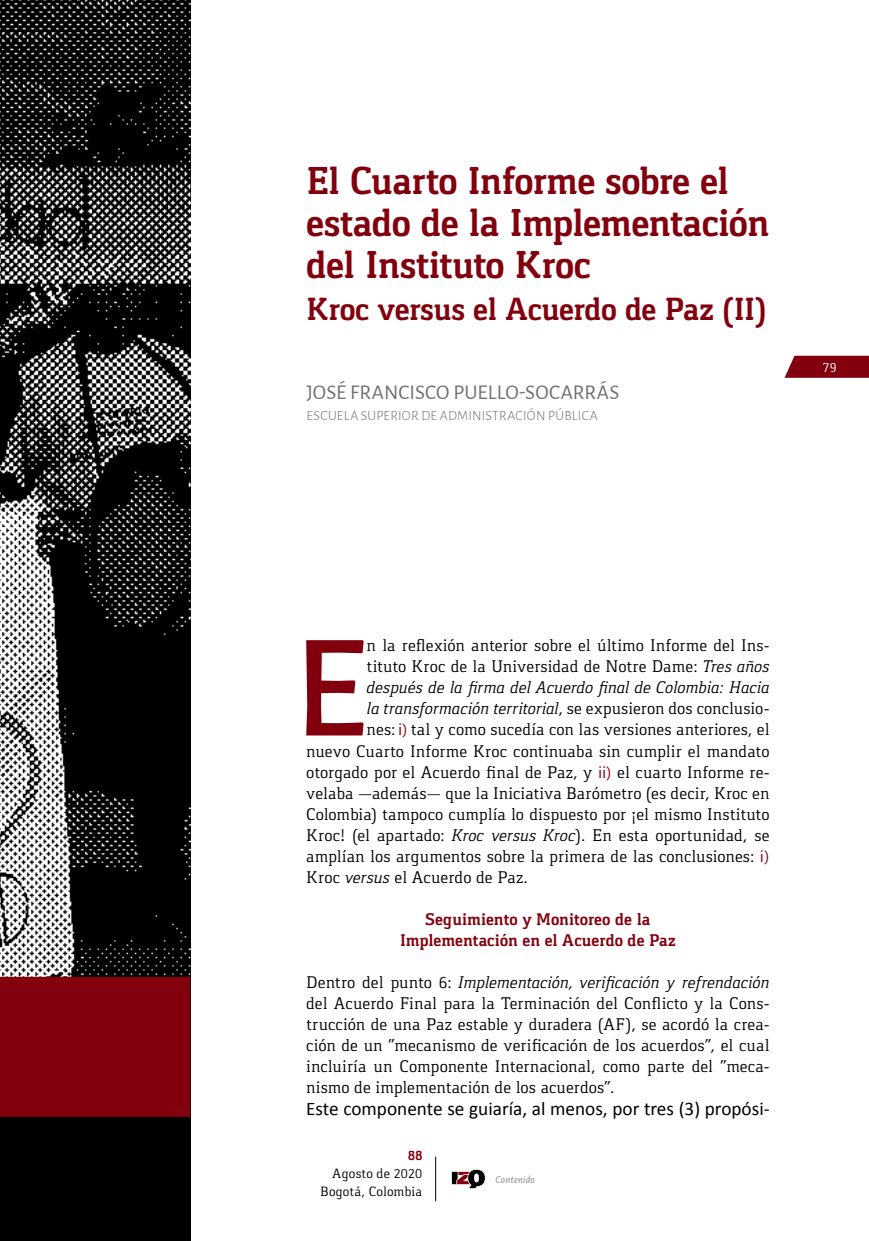
<style>
.page{position:relative;width:869px;height:1241px;background:#fff}
.page>*{position:absolute;margin:0;border:0;box-sizing:border-box;transform-origin:0 0}
.t1{font:500 148.4px "Alegreya Sans";color:#82000d}
.t2{font:700 40.25px/42px "Gaspar";letter-spacing:-.02em;color:#82000d}
.t3{font:700 33.25px "Gaspar";letter-spacing:-.015em;color:#82000d}
.t4{font:21px "Alegreya Sans";letter-spacing:.005em;color:#706f6f}
.t5{font:19.25px "Calibri";color:#000}
.t6{font:17.5px/21px "Gaspar";color:#000;text-align:justify}
.t7{font:italic 17.5px "Gaspar";letter-spacing:-.005em;color:#000}
.t8{font:700 17.5px/21px "Gaspar";color:#82000d;text-align:center}
.t9{font:300 14px "Alegreya Sans";letter-spacing:.02em;color:#706f6f}
.t10{font:14px/18.2px "Gaspar";letter-spacing:.01em;color:#000;text-align:right}
.t11{font:14px "Gaspar";color:#fff}
.t12{font:700 14px "Gaspar";color:#82000d}
.t13{font:italic 10.5px "Alegreya Sans";letter-spacing:.015em;color:#878787}
.s1{font-style:italic}
.s2{font-style:normal}
.s3{font-family:"Alegreya Sans";color:#82000d}
</style>
<div class="page">
<svg style="left:784px;top:356px;width:84px;height:22px;background:#8b121e"></svg>
<div style="left:0;top:0;width:190px;height:1240px;background:#000"></div>
<img style="left:0;top:0;width:190px;height:976px">
<div style="left:0;top:976px;width:190px;height:140px;background:#82000d"></div>
<hr style="left:435px;top:1156px;width:1px;height:44px;background:#000">
<svg style="left:451px;top:1169px;width:34px;height:19px"></svg>
<h2 class="t2" style="left:306px;top:160px;width:464px">El Cuarto Informe sobre el estado de la Implementación del Instituto Kroc</h2>
<h3 class="t3" style="left:306px;top:290px;width:462px">Kroc versus el Acuerdo de Paz (II)</h3>
<p class="t4" style="left:306px;top:378px;width:314px">JOSÉ FRANCISCO PUELLO-SOCARRÁS</p>
<p class="t9" style="left:306px;top:406px;width:293px">ESCUELA SUPERIOR DE ADMINISTRACIÓN PÚBLICA</p>
<p class="t11" style="left:822px;top:359px;width:15px">79</p>
<h1 class="t1" style="left:293px;top:582px;width:75px">E</h1>
<p class="t6" style="left:366px;top:635px;width:404px">n la reflexión anterior sobre el último Informe del Ins-</p>
<p class="t6" style="left:366px;top:656px;width:404px">tituto Kroc de la Universidad de Notre Dame: <span class="s1">Tres años</span></p>
<p class="t7" style="left:366px;top:677px;width:404px">después de la firma del Acuerdo final de Colombia: Hacia</p>
<p class="t7" style="left:366px;top:698px;width:404px">la transformación territorial<span class="s2">, se expusieron dos conclusio-</span></p>
<p class="t6" style="left:366px;top:719px;width:404px">nes: <span class="s3">i)</span> tal y como sucedía con las versiones anteriores, el</p>
<p class="t6" style="left:306px;top:740px;width:464px">nuevo Cuarto Informe Kroc continuaba sin cumplir el mandato</p>
<p class="t6" style="left:306px;top:761px;width:464px">otorgado por el Acuerdo final de Paz, y <span class="s3">ii)</span> el cuarto Informe re-</p>
<p class="t6" style="left:306px;top:782px;width:464px">velaba —además— que la Iniciativa Barómetro (es decir, Kroc en</p>
<p class="t6" style="left:306px;top:803px;width:464px">Colombia) tampoco cumplía lo dispuesto por ¡el mismo Instituto</p>
<p class="t6" style="left:306px;top:824px;width:464px">Kroc! (el apartado: <span class="s1">Kroc versus Kroc</span>). En esta oportunidad, se</p>
<p class="t6" style="left:306px;top:845px;width:465px">amplían los argumentos sobre la primera de las conclusiones: <span class="s3">i)</span></p>
<p class="t6" style="left:306px;top:866px;width:223px">Kroc <span class="s1">versus</span> el Acuerdo de Paz.</p>
<p class="t8" style="left:400px;top:908px;width:277px">Seguimiento y Monitoreo de la<br>Implementación en el Acuerdo de Paz</p>
<p class="t6" style="left:306px;top:971px;width:465px">Dentro del punto 6: <span class="s1">Implementación, verificación y refrendación </span>del Acuerdo Final para la Terminación del Conflicto y la Cons&shy;trucción de una Paz estable y duradera (AF), se acordó la crea&shy;ción de un “mecanismo de verificación de los acuerdos”, el cual incluiría un Componente Internacional, como parte del “meca&shy;nismo de implementación de los acuerdos”.</p>
<p class="t5" style="left:306px;top:1096px;width:464px">Este componente se guiaría, al menos, por tres (3) propósi-</p>
<p class="t12" style="left:408px;top:1146px;width:16px">88</p>
<p class="t10" style="left:320px;top:1164px;width:103px">Agosto de 2020<br>Bogotá, Colombia</p>
<p class="t13" style="left:495px;top:1172px;width:41px">Contenido</p>
</div>
